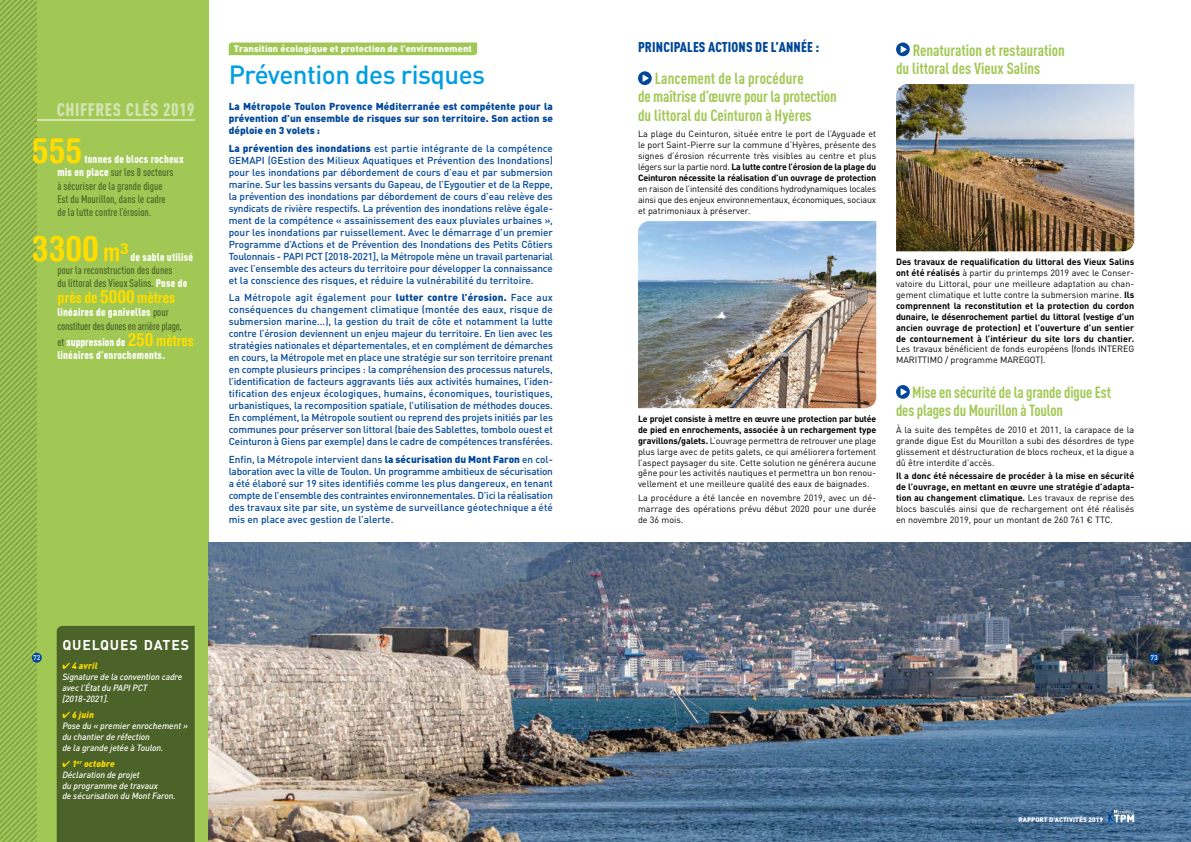
<style>
.page{position:relative;width:1191px;height:842px;background:#fff}
.page>*{position:absolute;margin:0;border:0;box-sizing:border-box;transform-origin:0 0}
.t1{font:700 condensed 35px "Helvetica Rounded LT";color:#fd0}
.t2{font:500 26px "DIN Pro";letter-spacing:-.02em;color:#009ee3}
.t3{font:900 condensed 18px "DIN Pro";letter-spacing:.03em;color:#d3e4b0}
.t4{font:700 condensed 16px/18.1px "DIN Pro";letter-spacing:-.01em;color:#a1c854}
.t5{font:700 condensed 15px "Helvetica Rounded LT";color:#fd0}
.t6{font:900 condensed 14px "DIN Pro";letter-spacing:.01em;color:#004799}
.t7{font:700 14px "DIN Pro";letter-spacing:.06em;color:#fff}
.t8{font:500 condensed 11px/13.2px "DIN Pro";color:#4b6228}
.t9{font:900 condensed 11px/13.2px "DIN Pro";letter-spacing:.02em;color:#fff}
.t10{font:500 condensed 11px/13.2px "DIN Pro";letter-spacing:-.02em;color:#4b6228}
.t11{font:500 10px/12px "DIN Pro";color:#004799;text-align:justify}
.t12{font:900 10px/12px "DIN Pro";color:#004799;text-align:justify}
.t13{font:900 9.2px "DIN Pro";letter-spacing:.01em;color:#fff}
.t14{font:9px/10.9px "DIN Pro";color:#000;text-align:justify}
.t15{font:700 9px/10.9px "DIN Pro";color:#000;text-align:justify}
.t16{font:italic 500 9px/10.8px "DIN Pro";letter-spacing:-.01em;color:#fff}
.t17{font:500 6.8px "DIN Pro";color:#fff}
.t18{font:900 6.5px "DIN Pro";letter-spacing:.01em;color:#fff}
.s1{font-weight:900;color:#fff}
.s2{font-size:25px}
.s3{font-size:18px}
.s4{font-weight:500;color:#4b6228}
.s5{font-family:"Helvetica Rounded LT";font-weight:700;font-size:18px;color:#fd0}
.s6{font-family:"Helvetica Rounded LT";font-weight:700;font-size:15px;color:#fd0}
.s7{font-weight:900}
.s8{color:#fd0}
.s9{font-weight:900;color:#fd0}
.s10{font-weight:700}
.s11{font-weight:400}
</style>
<div class="page">
<div style="left:0;top:0;width:209px;height:842px;background:#a1c854"></div>
<svg style="left:638px;top:71px;width:14px;height:14px"></svg>
<img style="left:638px;top:221px;width:238px;height:187px">
<svg style="left:896px;top:43px;width:13px;height:13px"></svg>
<img style="left:896px;top:84px;width:238px;height:167px">
<svg style="left:896px;top:385px;width:13px;height:14px"></svg>
<div style="left:229px;top:43px;width:248px;height:12px;background:#a1c854"></div>
<img style="left:209px;top:543px;width:982px;height:299px">
<div style="left:1149px;top:653px;width:10px;height:10px;background:#004799;border-radius:50%"></div>
<svg style="left:1107px;top:810px;width:27px;height:14px"></svg>
<svg style="left:0;top:0;width:37px;height:842px"></svg>
<div style="left:32px;top:653px;width:10px;height:10px;background:#004799;border-radius:50%"></div>
<hr style="left:37px;top:120px;width:158px;height:1px;background:#d3e4b0">
<div style="left:57px;top:626px;width:138px;height:216px;background:#4b6228"></div>
<h3 class="t3" style="left:57px;top:96px;width:139px">CHIFFRES CLÉS 2019</h3>
<h1 class="t1" style="left:32px;top:129px;width:52px">555</h1>
<p class="t8" style="left:57px;top:152px;width:128px;text-indent:27px"><span class="s1">tonnes de blocs rocheux mis en place</span> sur les 8 secteurs<br>à sécuriser de la grande digue<br>Est du Mourillon, dans le cadre<br>de la lutte contre l’érosion.</p>
<h1 class="t1" style="left:32px;top:227px;width:98px">3300 <span class="s2">m³</span></h1>
<p class="t9" style="left:130px;top:249px;width:64px">de sable utilisé</p>
<p class="t8" style="left:57px;top:263px;width:131px">pour la reconstruction des dunes<br>du littoral des Vieux Salins. <span class="s1">Pose de</span></p>
<h3 class="t5" style="left:57px;top:289px;width:119px">près de <span class="s3">5000</span> mètres</h3>
<p class="t10" style="left:57px;top:305px;width:126px"><span class="s1">linéaires de ganivelles</span> pour constituer des dunes en arrière plage,</p>
<p class="t9" style="left:57px;top:334px;width:138px"><span class="s4">et</span> suppression de <span class="s5">250</span> <span class="s6">mètres </span>linéaires d’enrochements.</p>
<p class="t13" style="left:234px;top:41px;width:239px">Transition écologique et protection de l’environnement</p>
<h2 class="t2" style="left:229px;top:53px;width:258px">Prévention des risques</h2>
<p class="t12" style="left:229px;top:99px;width:326px">La Métropole Toulon Provence Méditerranée est compétente pour la prévention d’un ensemble de risques sur son territoire. Son action se déploie en 3 volets :</p>
<p class="t11" style="left:229px;top:141px;width:326px"><span class="s7">La prévention des inondations</span> est partie intégrante de la compétence GEMAPI (GEstion des Milieux Aquatiques et Prévention des Inondations) pour les inondations par débordement de cours d’eau et par submersion marine. Sur les bassins versants du Gapeau, de l’Eygoutier et de la Reppe, la prévention des inondations par débordement de cours d’eau relève des syndicats de rivière respectifs. La prévention des inondations relève égale&shy;ment de la compétence « assainissement des eaux pluviales urbaines », pour les inondations par ruissellement. Avec le démarrage d’un premier Programme d’Actions et de Prévention des Inondations des Petits Côtiers Toulonnais - PAPI PCT [2018-2021], la Métropole mène un travail partenarial avec l’ensemble des acteurs du territoire pour développer la connaissance et la conscience des risques, et réduire la vulnérabilité du territoire.</p>
<p class="t11" style="left:229px;top:291px;width:326px">La Métropole agit également pour <span class="s7">lutter contre l’érosion.</span> Face aux conséquences du changement climatique (montée des eaux, risque de submersion marine…), la gestion du trait de côte et notamment la lutte contre l’érosion deviennent un enjeu majeur du territoire. En lien avec les stratégies nationales et départementales, et en complément de démarches en cours, la Métropole met en place une stratégie sur son territoire prenant en compte plusieurs principes : la compréhension des processus naturels, l’identification de facteurs aggravants liés aux activités humaines, l’iden&shy;tification des enjeux écologiques, humains, économiques, touristiques, urbanistiques, la recomposition spatiale, l’utilisation de méthodes douces.<br>En complément, la Métropole soutient ou reprend des projets initiés par les communes pour préserver son littoral (baie des Sablettes, tombolo ouest et Ceinturon à Giens par exemple) dans le cadre de compétences transférées.</p>
<p class="t11" style="left:229px;top:452px;width:326px">Enfin, la Métropole intervient dans <span class="s7">la sécurisation du Mont Faron</span> en col&shy;laboration avec la ville de Toulon. Un programme ambitieux de sécurisation a été élaboré sur 19 sites identifiés comme les plus dangereux, en tenant compte de l’ensemble des contraintes environnementales. D’ici la réalisation des travaux site par site, un système de surveillance géotechnique a été mis en place avec gestion de l’alerte.</p>
<p class="t17" style="left:33px;top:652px;width:9px">72</p>
<h3 class="t7" style="left:62px;top:633px;width:128px">QUELQUES DATES</h3>
<p class="t16" style="left:62px;top:660px;width:122px"><span class="s8">✔</span> <span class="s9">4 avril<br></span>Signature de la convention cadre avec l’État du PAPI PCT [2018-2021].</p>
<p class="t16" style="left:62px;top:708px;width:127px"><span class="s8">✔</span> <span class="s9">6 juin<br></span>Pose du « premier enrochement » du chantier de réfection<br>de la grande jetée à Toulon.</p>
<p class="t16" style="left:62px;top:757px;width:115px"><span class="s8">✔</span> <span class="s9">1</span><sup>er</sup> <span class="s9">octobre<br></span>Déclaration de projet<br>du programme de travaux<br>de sécurisation du Mont Faron.</p>
<h3 class="t6" style="left:638px;top:37px;width:183px">PRINCIPALES ACTIONS DE L’ANNÉE :</h3>
<h3 class="t4" style="left:638px;top:68px;width:200px;text-indent:17px">Lancement de la procédure<br>de maîtrise d’œuvre pour la protection du littoral du Ceinturon à Hyères</h3>
<p class="t14" style="left:638px;top:128px;width:240px">La plage du Ceinturon, située entre le port de l’Ayguade et le port Saint-Pierre sur la commune d’Hyères, présente des signes d’érosion récurrente très visibles au centre et plus légers sur la partie nord. <span class="s10">La lutte contre l’érosion de la plage du Ceinturon nécessite la réalisation d’un ouvrage de protection</span></p>
<p class="t14" style="left:638px;top:182px;width:240px">en raison de l’intensité des conditions hydrodynamiques locales ainsi que des enjeux environnementaux, économiques, sociaux et patrimoniaux à préserver.</p>
<p class="t14" style="left:638px;top:412px;width:240px"><span class="s10">Le projet consiste à mettre en œuvre une protection par butée de pied en enrochements, associée à un rechargement type gravillons/galets.</span> L’ouvrage permettra de retrouver une plage plus large avec de petits galets, ce qui améliorera fortement l’aspect paysager du site. Cette solution ne générera aucune gêne pour les activités nautiques et permettra un bon renou&shy;vellement et une meilleure qualité des eaux de baignades.</p>
<p class="t14" style="left:638px;top:491px;width:240px">La procédure a été lancée en novembre 2019, avec un dé&shy;marrage des opérations prévu début 2020 pour une durée de 36 mois.</p>
<h3 class="t4" style="left:896px;top:39px;width:170px;text-indent:17px">Renaturation et restauration du littoral des Vieux Salins</h3>
<p class="t15" style="left:896px;top:255px;width:240px">Des travaux de requalification du littoral des Vieux Salins ont été réalisés <span class="s11">à partir du printemps 2019 avec le Conser&shy;vatoire du Littoral, pour une meilleure adaptation au chan&shy;gement climatique et lutte contre la submersion marine.</span> Ils comprennent la reconstitution et la protection du cordon dunaire, le désenrochement partiel du littoral (vestige d’un ancien ouvrage de protection) et l’ouverture d’un sentier de contournement à l’intérieur du site lors du chantier.</p>
<p class="t14" style="left:896px;top:343px;width:240px">Les travaux bénéficient de fonds européens (fonds INTEREG<br>MARITTIMO / programme MAREGOT).</p>
<h3 class="t4" style="left:896px;top:382px;width:216px;text-indent:16px">Mise en sécurité de la grande digue Est des plages du Mourillon à Toulon</h3>
<p class="t14" style="left:896px;top:423px;width:240px">À la suite des tempêtes de 2010 et 2011, la carapace de la grande digue Est du Mourillon a subi des désordres de type glissement et déstructuration de blocs rocheux, et la digue a dû être interdite d’accès.</p>
<p class="t15" style="left:896px;top:469px;width:240px">Il a donc été nécessaire de procéder à la mise en sécurité de l’ouvrage, en mettant en œuvre une stratégie d’adapta&shy;tion au changement climatique. <span class="s11">Les travaux de reprise des blocs basculés ainsi que de rechargement ont été réalisés en novembre 2019, pour un montant de 260 761 € TTC.</span></p>
<p class="t17" style="left:1150px;top:652px;width:9px">73</p>
<p class="t18" style="left:1018px;top:814px;width:86px">RAPPORT D’ACTIVITÉS 2019</p>
</div>
